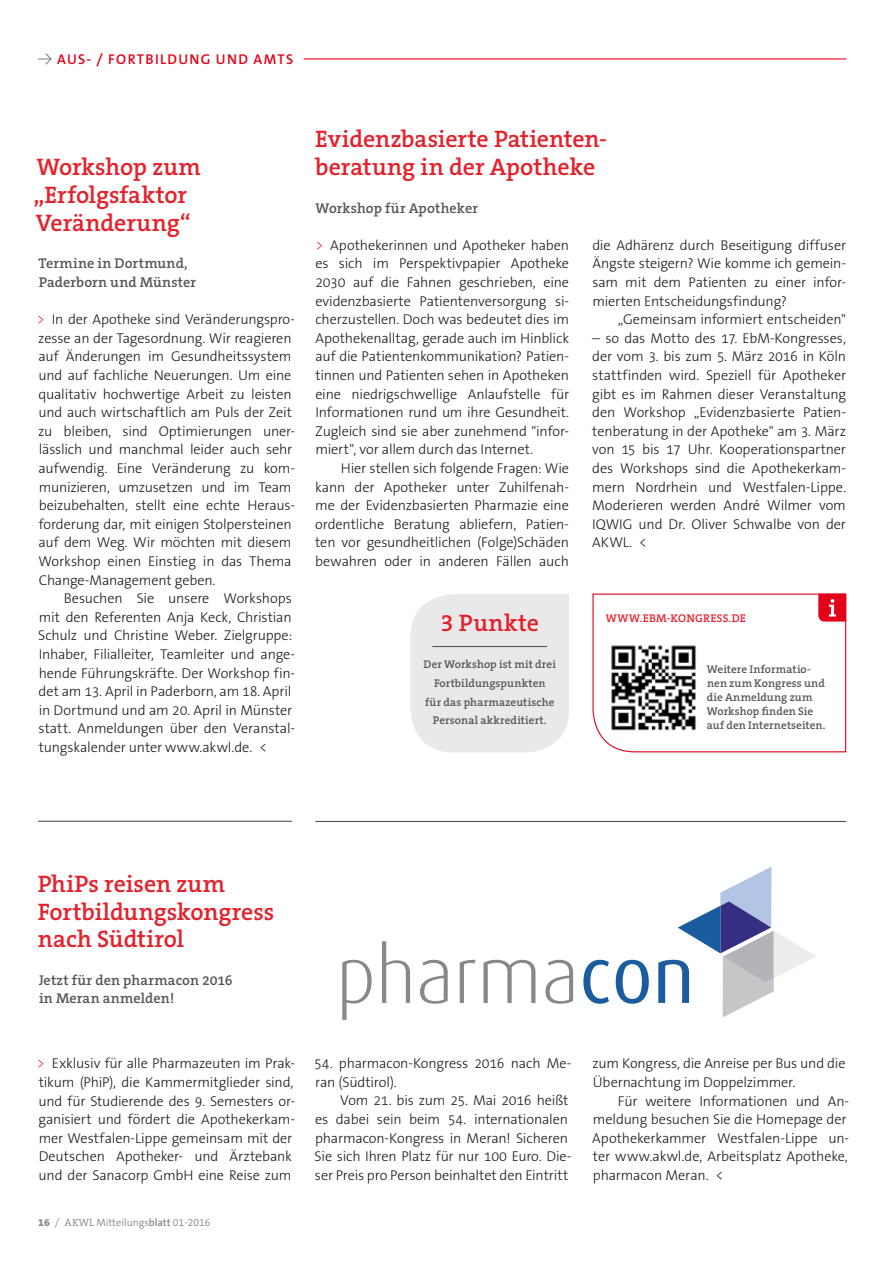
<style>
.page{position:relative;width:893px;height:1263px;background:#fff}
.page>*{position:absolute;margin:0;border:0;box-sizing:border-box;transform-origin:0 0}
.t1{font:600 24px/27.9px "The Serif B W6";letter-spacing:-.005em;color:#e5202a}
.t2{font:300 14.25px/18.6px "The Sans B W3";letter-spacing:-.01em;color:#1a1a18}
.t3{font:600 14.25px/18.6px "The Serif B W6";letter-spacing:.005em;color:#565656}
.t4{font:600 14.25px "The Sans B W6";letter-spacing:.09em;color:#e30018}
.t5{font:600 11.25px/14px "The Serif B W6";letter-spacing:.01em;color:#565656;text-align:center}
.t6{font:600 11.25px "The Serif B W6";letter-spacing:.02em;color:#e5202a}
.t7{font:300 10.5px "The Serif B W4";letter-spacing:-.005em;color:#878786}
.s1{color:#e5202a}
.s2{font-family:"The Serif B W8";font-weight:800}
.s3{font-family:"The Sans B W4"}
.s4{font-family:"The Sans B W6";font-weight:600}
</style>
<div class="page">
<svg style="left:583px;top:867px;width:233px;height:150px"></svg>
<svg style="left:342px;top:941px;width:231px;height:79px"></svg>
<div style="left:410px;top:594px;width:159px;height:158px;background:#e9e9e9"></div>
<svg style="left:592px;top:593px;width:255px;height:160px"></svg>
<hr style="left:315px;top:821px;width:531px;height:1px;background:#565656">
<img style="left:605px;top:639px;width:96px;height:96px">
<hr style="left:432px;top:646px;width:115px;height:1px;background:#565656">
<hr style="left:38px;top:821px;width:254px;height:1px;background:#565656">
<hr style="left:304px;top:58px;width:542px;height:2px;background:#e30018">
<svg style="left:38px;top:53px;width:14px;height:12px"></svg>
<p class="t4" style="left:57px;top:50px;width:236px">AUS- / FORTBILDUNG UND AMTS</p>
<h1 class="t1" style="left:33px;top:153px;width:169px">Workshop zum „Erfolgsfaktor<br>Veränderung“</h1>
<p class="t3" style="left:39px;top:254px;width:159px">Termine in Dortmund,<br>Paderborn und Münster</p>
<p class="t2" style="left:37px;top:310px;width:260px"><span class="s1">&gt;</span> In der Apotheke sind Veränderungspro&shy;zesse an der Tagesordnung. Wir reagieren auf Änderungen im Gesundheitssystem und auf fachliche Neuerungen. Um eine qualitativ hochwertige Arbeit zu leisten und auch wirtschaftlich am Puls der Zeit zu bleiben, sind Optimierungen uner&shy;lässlich und manchmal leider auch sehr aufwendig. Eine Veränderung zu kom&shy;munizieren, umzusetzen und im Team beizubehalten, stellt eine echte Heraus&shy;forderung dar, mit einigen Stolpersteinen auf dem Weg. Wir möchten mit diesem Workshop einen Einstieg in das Thema Change-Management geben.</p>
<p class="t2" style="left:38px;top:589px;width:258px;text-indent:26px">Besuchen Sie unsere Workshops mit den Referenten Anja Keck, Christian Schulz und Christine Weber. Zielgruppe:<br>Inhaber, Filialleiter, Teamleiter und ange&shy;hende Führungskräfte. Der Workshop fin&shy;det am 13. April in Paderborn, am 18. April in Dortmund und am 20. April in Münster statt. Anmeldungen über den Veranstal&shy;tungskalender unter www.akwl.de. &lt;</p>
<h1 class="t1" style="left:315px;top:125px;width:293px">Evidenzbasierte Patienten&shy;beratung in der Apotheke</h1>
<p class="t3" style="left:316px;top:198px;width:164px">Workshop für Apotheker</p>
<p class="t2" style="left:315px;top:236px;width:255px;text-align:justify"><span class="s1">&gt;</span> Apothekerinnen und Apotheker haben es sich im Perspektivpapier Apotheke 2030 auf die Fahnen geschrieben, eine evidenzbasierte Patientenversorgung si&shy;cherzustellen. Doch was bedeutet dies im Apothekenalltag, gerade auch im Hinblick auf die Patientenkommunikation? Patien&shy;tinnen und Patienten sehen in Apotheken eine niedrigschwellige Anlaufstelle für Informationen rund um ihre Gesundheit.<br>Zugleich sind sie aber zunehmend "infor&shy;miert", vor allem durch das Internet.</p>
<p class="t2" style="left:315px;top:459px;width:255px;text-align:justify;text-indent:26px">Hier stellen sich folgende Fragen: Wie kann der Apotheker unter Zuhilfenah&shy;me der Evidenzbasierten Pharmazie eine ordentliche Beratung abliefern, Patien&shy;ten vor gesundheitlichen (Folge)Schäden bewahren oder in anderen Fällen auch</p>
<p class="t2" style="left:592px;top:236px;width:255px;text-align:justify">die Adhärenz durch Beseitigung diffuser Ängste steigern? Wie komme ich gemein&shy;sam mit dem Patienten zu einer infor&shy;mierten Entscheidungsfindung?</p>
<p class="t2" style="left:618px;top:310px;width:230px">„Gemeinsam informiert entscheiden"</p>
<p class="t2" style="left:592px;top:329px;width:255px;text-align:justify">– so das Motto des 17. EbM-Kongresses, der vom 3. bis zum 5. März 2016 in Köln stattfinden wird. Speziell für Apotheker gibt es im Rahmen dieser Veranstaltung den Workshop „Evidenzbasierte Patien&shy;tenberatung in der Apotheke" am 3. März von 15 bis 17 Uhr. Kooperationspartner des Workshops sind die Apothekerkam&shy;mern Nordrhein und Westfalen-Lippe.<br>Moderieren werden André Wilmer vom IQWIG und Dr. Oliver Schwalbe von der AKWL. &lt;</p>
<h1 class="t1" style="left:440px;top:609px;width:100px">3 Punkte</h1>
<p class="t5" style="left:424px;top:655px;width:134px;line-height:18.6px">Der Workshop ist mit drei<br>Fortbildungspunkten<br>für das pharmazeutische<br>Personal akkreditiert.</p>
<p class="t6" style="left:606px;top:611px;width:13px">www</p>
<p class="t6" style="left:640px;top:611px;width:107px">.ebm-kongress.de</p>
<p class="t5" style="left:707px;top:662px;width:120px;text-align:left">Weitere Informatio&shy;nen zum Kongress und die Anmeldung zum<br>Workshop finden Sie auf den Internetseiten.</p>
<h1 class="t1" style="left:38px;top:869px;width:238px">PhiPs reisen zum<br>Fortbildungskongress nach Südtirol</h1>
<p class="t3" style="left:39px;top:970px;width:195px">Jetzt für den pharmacon 2016 in Meran anmelden!</p>
<p class="t2" style="left:37px;top:1054px;width:260px"><span class="s1">&gt;</span> Exklusiv für alle Pharmazeuten im Prak&shy;tikum (PhiP), die Kammermitglieder sind, und für Studierende des 9. Semesters or&shy;ganisiert und fördert die Apothekerkam&shy;mer Westfalen-Lippe gemeinsam mit der Deutschen Apotheker- und Ärztebank und der Sanacorp GmbH eine Reise zum</p>
<p class="t2" style="left:314px;top:1054px;width:259px">54. pharmacon-Kongress 2016 nach Me&shy;ran (Südtirol).</p>
<p class="t2" style="left:315px;top:1091px;width:258px;text-indent:26px">Vom 21. bis zum 25. Mai 2016 heißt es dabei sein beim 54. internationalen pharmacon-Kongress in Meran! Sicheren Sie sich Ihren Platz für nur 100 Euro. Die&shy;ser Preis pro Person beinhaltet den Eintritt</p>
<p class="t7" style="left:38px;top:1216px;width:174px"><span class="s2">16</span> / akwl <span class="s3">Mitteilungs</span><span class="s4">BLATT</span> 01-2016</p>
<p class="t2" style="left:593px;top:1054px;width:255px">zum Kongress, die Anreise per Bus und die<br>Übernachtung im Doppelzimmer.</p>
<p class="t2" style="left:592px;top:1091px;width:258px;text-indent:26px">Für weitere Informationen und An&shy;meldung besuchen Sie die Homepage der Apothekerkammer Westfalen-Lippe un&shy;ter www.akwl.de, Arbeitsplatz Apotheke, pharmacon Meran. &lt;</p>
</div>
